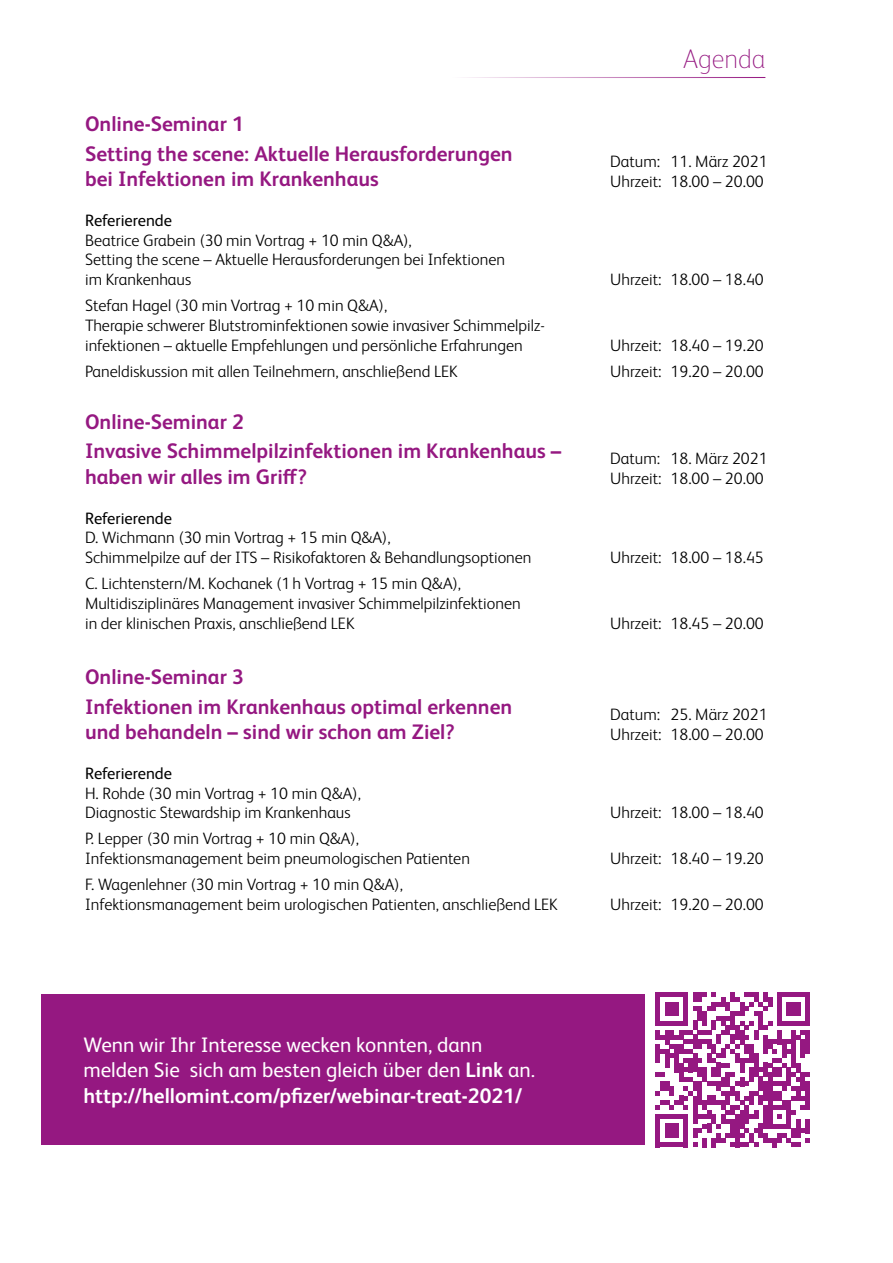
<style>
.page{position:relative;width:893px;height:1263px;background:#fff}
.page>*{position:absolute;margin:0;border:0;box-sizing:border-box;transform-origin:0 0}
.t1{font:100 27px "FS Albert Pro";color:#951881}
.t2{font:700 21px/29.4px "FS Albert Pro";color:#951881}
.t3{font:21px/25.2px "FS Albert Pro";color:#fff}
.t4{font:300 16.5px/19.8px "FS Albert Pro";color:#000}
.t5{font:16.5px "FS Albert Pro";color:#000}
.s1{font-weight:700}
</style>
<div class="page">
<div style="left:41px;top:994px;width:604px;height:151px;background:#951881"></div>
<hr style="left:450px;top:77px;width:315px;height:1px;background:#951881">
<svg style="left:655px;top:992px;width:155px;height:155px"></svg>
<p class="t2" style="left:85px;top:108px;width:429px">Online-Seminar 1<br>Setting the scene: Aktuelle Herausforderungen</p>
<p class="t2" style="left:85px;top:163px;width:295px">bei Infektionen im Krankenhaus</p>
<p class="t5" style="left:85px;top:208px;width:89px">Referierende</p>
<p class="t4" style="left:85px;top:229px;width:421px">Beatrice Grabein (30 min Vortrag + 10 min Q&amp;A),<br>Setting the scene – Aktuelle Herausforderungen bei Infektionen im Krankenhaus</p>
<p class="t4" style="left:85px;top:295px;width:460px">Stefan Hagel (30 min Vortrag + 10 min Q&amp;A),<br>Therapie schwerer Blutstrominfektionen sowie invasiver Schimmelpilz&shy;infektionen – aktuelle Empfehlungen und persönliche Erfahrungen</p>
<p class="t4" style="left:85px;top:361px;width:374px">Paneldiskussion mit allen Teilnehmern, anschließend LEK</p>
<p class="t2" style="left:85px;top:406px;width:478px">Online-Seminar 2<br>Invasive Schimmelpilzinfektionen im Krankenhaus –</p>
<p class="t2" style="left:85px;top:461px;width:224px">haben wir alles im Griff?</p>
<p class="t5" style="left:85px;top:506px;width:89px">Referierende</p>
<p class="t4" style="left:85px;top:527px;width:448px">D. Wichmann (30 min Vortrag + 15 min Q&amp;A),<br>Schimmelpilze auf der ITS – Risikofaktoren &amp; Behandlungsoptionen</p>
<p class="t4" style="left:85px;top:573px;width:437px">C. Lichtenstern/M. Kochanek (1h Vortrag + 15 min Q&amp;A),<br>Multidisziplinäres Management invasiver Schimmelpilzinfektionen in der klinischen Praxis, anschließend LEK</p>
<p class="t2" style="left:85px;top:661px;width:429px">Online-Seminar 3<br>Infektionen im Krankenhaus optimal erkennen</p>
<p class="t2" style="left:85px;top:716px;width:371px">und behandeln – sind wir schon am Ziel?</p>
<p class="t5" style="left:85px;top:761px;width:89px">Referierende</p>
<p class="t4" style="left:85px;top:782px;width:277px">H. Rohde (30 min Vortrag + 10 min Q&amp;A),<br>Diagnostic Stewardship im Krankenhaus</p>
<p class="t4" style="left:85px;top:828px;width:386px">P. Lepper (30 min Vortrag + 10 min Q&amp;A),<br>Infektionsmanagement beim pneumologischen Patienten</p>
<p class="t4" style="left:85px;top:874px;width:474px">F. Wagenlehner (30 min Vortrag + 10 min Q&amp;A),<br>Infektionsmanagement beim urologischen Patienten, anschließend LEK</p>
<p class="t3" style="left:83px;top:1031px;width:453px">Wenn wir Ihr Interesse wecken konnten, dann melden Sie sich am besten gleich über den <span class="s1">Link</span> an. <span class="s1">http://hellomint.com/pfizer/webinar-treat-2021/</span></p>
<h1 class="t1" style="left:683px;top:41px;width:84px">Agenda</h1>
<p class="t4" style="left:610px;top:151px;width:159px">Datum: 11. März 2021<br>Uhrzeit: 18.00 – 20.00</p>
<p class="t4" style="left:610px;top:269px;width:155px">Uhrzeit: 18.00 – 18.40</p>
<p class="t4" style="left:610px;top:331px;width:155px;line-height:26.2px">Uhrzeit: 18.40 – 19.20<br>Uhrzeit: 19.20 – 20.00</p>
<p class="t4" style="left:610px;top:447px;width:159px">Datum: 18. März 2021<br>Uhrzeit: 18.00 – 20.00</p>
<p class="t4" style="left:610px;top:546px;width:155px">Uhrzeit: 18.00 – 18.45</p>
<p class="t4" style="left:610px;top:612px;width:155px">Uhrzeit: 18.45 – 20.00</p>
<p class="t4" style="left:610px;top:703px;width:159px">Datum: 25. März 2021<br>Uhrzeit: 18.00 – 20.00</p>
<p class="t4" style="left:610px;top:801px;width:155px">Uhrzeit: 18.00 – 18.40</p>
<p class="t4" style="left:610px;top:848px;width:155px">Uhrzeit: 18.40 – 19.20</p>
<p class="t4" style="left:610px;top:894px;width:155px">Uhrzeit: 19.20 – 20.00</p>
</div>
